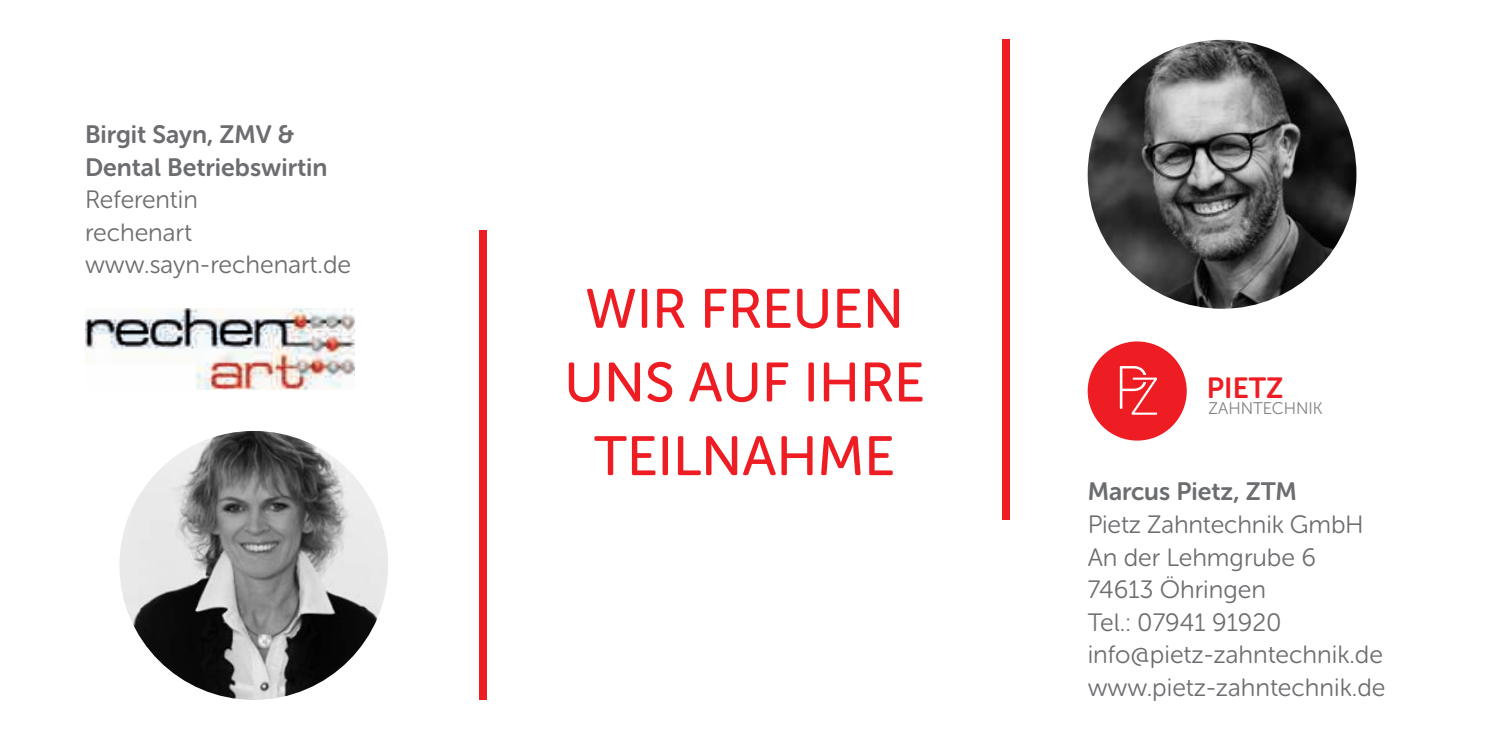
<style>
.page{position:relative;width:1489px;height:745px;background:#fff}
.page>*{position:absolute;margin:0;border:0;box-sizing:border-box;transform-origin:0 0}
.t1{font:55.25px/73.5px "Museo Sans Rounded 500";color:#ee1d23;text-align:center}
.t2{font:29px "Museo Sans Rounded 700";color:#ee1d23}
.t3{font:25px/32.5px "Museo Sans Rounded 300";color:#6c6d70}
.t4{font:25px/32.5px "Museo Sans Rounded 700";color:#6c6d70}
.t5{font:16.75px "Museo Sans Rounded 300";color:#808285}
</style>
<div class="page">
<div style="left:1002px;top:40px;width:7px;height:479px;background:#ee1d23"></div>
<div style="left:479px;top:230px;width:8px;height:469px;background:#ee1d23"></div>
<div style="left:1087px;top:341px;width:99px;height:99px;background:#ee1d23;border-radius:50%"></div>
<svg style="left:1119px;top:366px;width:38px;height:48px"></svg>
<img style="left:1087px;top:40px;width:269px;height:268px;border-radius:134px">
<img style="left:119px;top:430px;width:269px;height:269px;border-radius:134px">
<img style="left:85px;top:308px;width:269px;height:81px">
<p class="t4" style="left:85px;top:118px;width:244px">Birgit Sayn, ZMV &amp;<br>Dental Betriebswirtin</p>
<p class="t3" style="left:85px;top:184px;width:267px">Referentin<br>rechenart www.sayn-rechenart.de</p>
<h1 class="t1" style="left:564px;top:272px;width:362px">WIR FREUEN<br>UNS AUF IHRE<br>TEILNAHME</h1>
<p class="t2" style="left:1206px;top:371px;width:78px">PIETZ</p>
<p class="t5" style="left:1208px;top:399px;width:115px">ZAHNTECHNIK</p>
<p class="t4" style="left:1087px;top:475px;width:211px">Marcus Pietz, ZTM</p>
<p class="t3" style="left:1087px;top:508px;width:299px">Pietz Zahntechnik GmbH<br>An der Lehmgrube 6<br>74613 Öhringen<br>Tel.: 07941 91920 info@pietz-zahntechnik.de www.pietz-zahntechnik.de</p>
</div>
